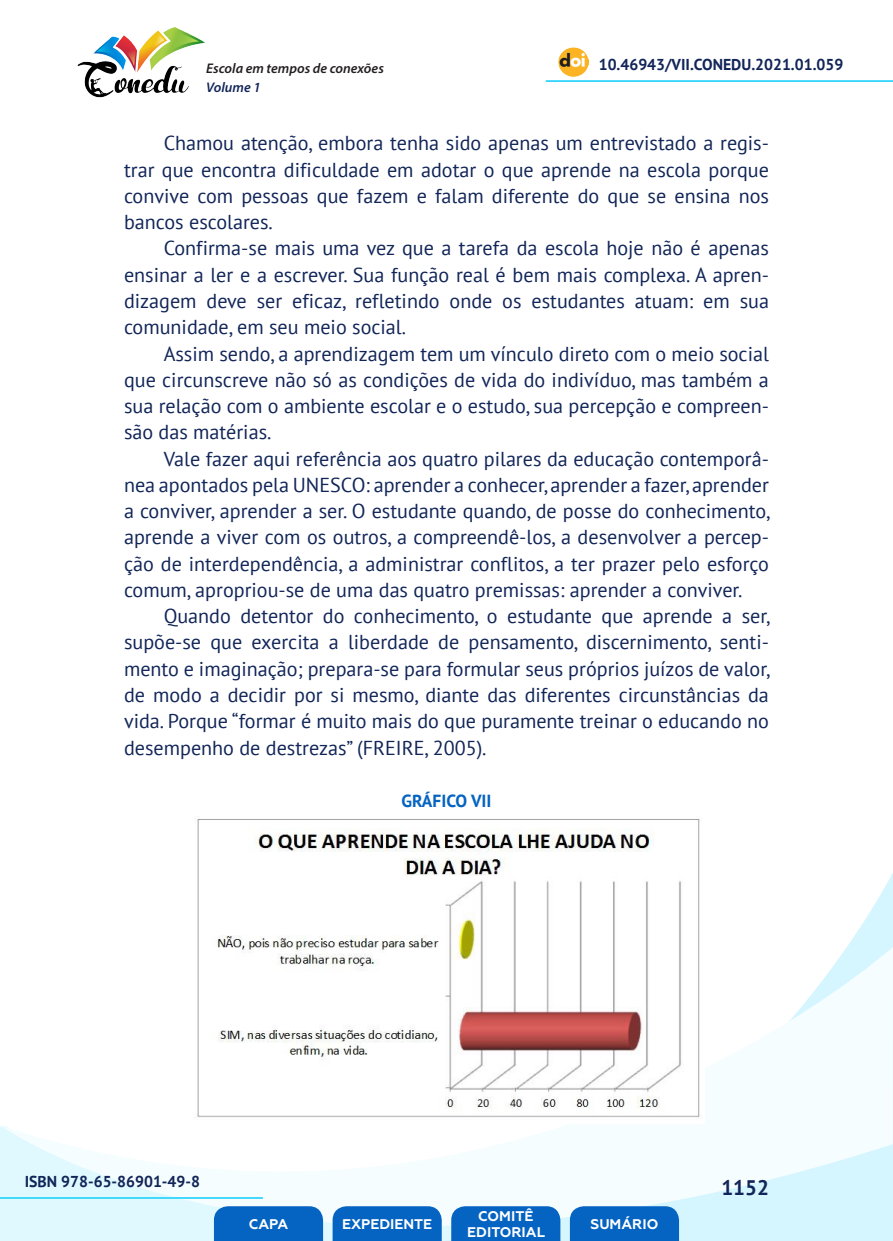
<style>
.page{position:relative;width:893px;height:1241px;background:#fff}
.page>*{position:absolute;margin:0;border:0;box-sizing:border-box;transform-origin:0 0}
.t1{font:700 21px "PT Sans";color:#112558}
._8_CORPO{font:20.12px/26.2px "PT Sans";color:#112558;text-align:justify}
._18_LEGENDAS{font:700 17.5px "PT Sans";color:#0563c1}
.t2{font:700 15.75px "PT Sans";color:#112558}
.t3{font:700 14px/16.8px "Geometria";color:#fff;text-align:center}
.t4{font:italic 600 14px "Myriad Pro";color:#231f20}
.t5{font:italic 600 14px "Myriad Pro";color:#112558}
</style>
<div class="page">
<svg style="left:848px;top:873px;width:45px;height:73px"></svg>
<svg style="left:0;top:946px;width:893px;height:294px"></svg>
<hr style="left:0;top:1196px;width:263px;height:2px;background:#2dd4fe">
<hr style="left:546px;top:80px;width:347px;height:2px;background:#2dd4fe">
<img style="left:559px;top:47px;width:30px;height:30px">
<img style="left:77px;top:27px;width:128px;height:71px">
<svg style="left:214px;top:1205px;width:109px;height:35px;background:#126bc4"></svg>
<svg style="left:333px;top:1205px;width:109px;height:35px;background:#126bc4"></svg>
<svg style="left:451px;top:1205px;width:109px;height:35px;background:#126bc4"></svg>
<svg style="left:570px;top:1205px;width:109px;height:35px;background:#116bc4"></svg>
<img style="left:189px;top:818px;width:515px;height:305px">
<p class="t4" style="left:206px;top:59px;width:179px">Escola em tempos de conexões</p>
<p class="t2" style="left:599px;top:54px;width:246px">10.46943/VII.CONEDU.2021.01.059</p>
<p class="t5" style="left:206px;top:78px;width:56px">Volume 1</p>
<p class="_8_CORPO" style="left:124px;top:130px;width:646px;text-indent:40px">Chamou atenção, embora tenha sido apenas um entrevistado a regis&shy;trar que encontra dificuldade em adotar o que aprende na escola porque convive com pessoas que fazem e falam diferente do que se ensina nos bancos escolares.</p>
<p class="_8_CORPO" style="left:124px;top:235px;width:646px;text-indent:40px">Confirma-se mais uma vez que a tarefa da escola hoje não é apenas ensinar a ler e a escrever. Sua função real é bem mais complexa. A apren&shy;dizagem deve ser eficaz, refletindo onde os estudantes atuam: em sua comunidade, em seu meio social.</p>
<p class="_8_CORPO" style="left:124px;top:340px;width:646px;text-indent:40px">Assim sendo, a aprendizagem tem um vínculo direto com o meio social que circunscreve não só as condições de vida do indivíduo, mas também a sua relação com o ambiente escolar e o estudo, sua percepção e compreen&shy;são das matérias.</p>
<p class="_8_CORPO" style="left:124px;top:445px;width:648px;text-indent:40px">Vale fazer aqui referência aos quatro pilares da educação contemporâ&shy;nea apontados pela UNESCO: aprender a conhecer, aprender a fazer, aprender a conviver, aprender a ser. O estudante quando, de posse do conhecimento, aprende a viver com os outros, a compreendê-los, a desenvolver a percep&shy;ção de interdependência, a administrar conflitos, a ter prazer pelo esforço comum, apropriou-se de uma das quatro premissas: aprender a conviver.</p>
<p class="_8_CORPO" style="left:124px;top:602px;width:648px;text-indent:40px">Quando detentor do conhecimento, o estudante que aprende a ser, supõe-se que exercita a liberdade de pensamento, discernimento, senti&shy;mento e imaginação; prepara-se para formular seus próprios juízos de valor, de modo a decidir por si mesmo, diante das diferentes circunstâncias da vida. Porque “formar é muito mais do que puramente treinar o educando no desempenho de destrezas” (FREIRE, 2005).</p>
<p class="_18_LEGENDAS" style="left:401px;top:789px;width:92px">GRÁFICO VII</p>
<p class="t2" style="left:25px;top:1170px;width:177px">ISBN 978-65-86901-49-8</p>
<p class="t3" style="left:249px;top:1215px;width:41px">CAPA</p>
<p class="t3" style="left:342px;top:1215px;width:92px">EXPEDIENTE</p>
<p class="t3" style="left:467px;top:1207px;width:79px">COMITÊ<br>EDITORIAL</p>
<p class="t3" style="left:590px;top:1215px;width:69px">SUMÁRIO</p>
<p class="t1" style="left:721px;top:1173px;width:49px">1152</p>
</div>
